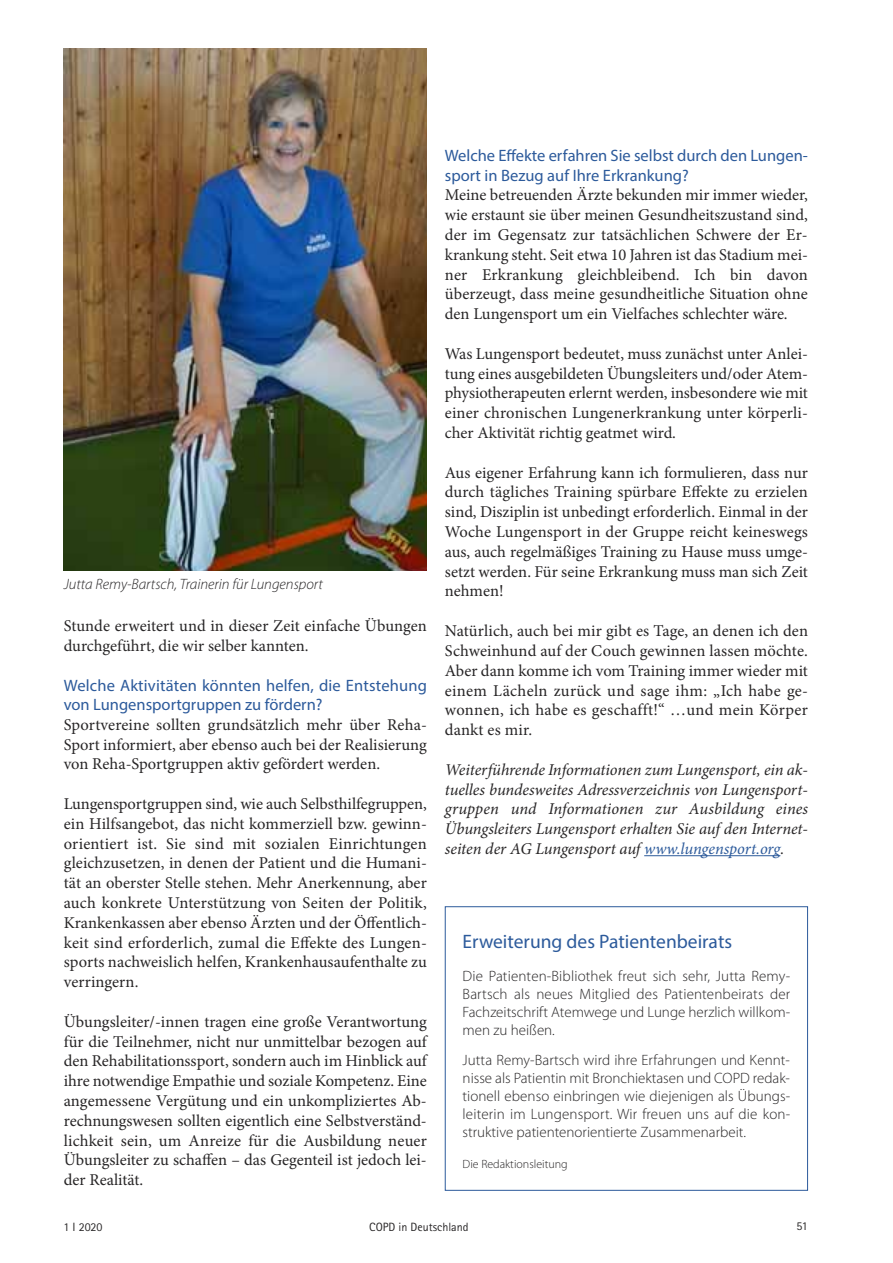
<style>
.page{position:relative;width:893px;height:1263px;background:#fff}
.page>*{position:absolute;margin:0;border:0;box-sizing:border-box;transform-origin:0 0}
.t1{font:19.5px "Myriad Pro";color:#2c5a9b}
.t2{font:16.5px/19.8px "Minion Pro";color:#272526;text-align:justify}
.t3{font:italic 16.5px/19.8px "Minion Pro";letter-spacing:-.005em;color:#272526;text-align:justify}
.t4{font:16.5px/19.8px "Myriad Pro";color:#2c5a9b}
.t5{font:300 15px/18px "Myriad Pro";color:#272526;text-align:justify}
.t6{font:italic 300 15px "Myriad Pro";color:#272526}
.t7{font:12px "Rotis Sans Serif 55";color:#272526}
.t8{font:300 12px "Myriad Pro";color:#272526}
.s1{color:#2c5a9b}
</style>
<div class="page">
<hr style="left:644px;top:855px;width:136px;height:1px;background:#2c5a9b">
<div style="left:445px;top:906px;width:363px;height:285px;border:1px solid #2c5a9b"></div>
<img style="left:64px;top:48px;width:363px;height:522px">
<p class="t6" style="left:64px;top:579px;width:261px">Jutta Remy-Bartsch, Trainerin für Lungensport</p>
<p class="t2" style="left:64px;top:617px;width:365px">Stunde erweitert und in dieser Zeit einfache Übungen durchgeführt, die wir selber kannten.</p>
<p class="t4" style="left:64px;top:676px;width:365px">Welche Aktivitäten könnten helfen, die Entstehung von Lungensportgruppen zu fördern?</p>
<p class="t2" style="left:64px;top:716px;width:365px">Sportvereine sollten grundsätzlich mehr über Reha-Sport informiert, aber ebenso auch bei der Realisierung von Reha-Sportgruppen aktiv gefördert werden.</p>
<p class="t2" style="left:64px;top:795px;width:365px">Lungensportgruppen sind, wie auch Selbsthilfegruppen, ein Hilfsangebot, das nicht kommerziell bzw. gewinn&shy;orientiert ist. Sie sind mit sozialen Einrichtungen gleichzusetzen, in denen der Patient und die Humani&shy;tät an oberster Stelle stehen. Mehr Anerkennung, aber auch konkrete Unterstützung von Seiten der Politik, Krankenkassen aber ebenso Ärzten und der Öffentlich&shy;keit sind erforderlich, zumal die Effekte des Lungen&shy;sports nachweislich helfen, Krankenhausaufenthalte zu verringern.</p>
<p class="t2" style="left:64px;top:1013px;width:365px">Übungsleiter/-innen tragen eine große Verantwortung für die Teilnehmer, nicht nur unmittelbar bezogen auf den Rehabilitationssport, sondern auch im Hinblick auf ihre notwendige Empathie und soziale Kompetenz. Eine angemessene Vergütung und ein unkompliziertes Ab&shy;rechnungswesen sollten eigentlich eine Selbstverständ&shy;lichkeit sein, um Anreize für die Ausbildung neuer Übungsleiter zu schaffen – das Gegenteil ist jedoch lei&shy;der Realität.</p>
<p class="t4" style="left:445px;top:147px;width:365px">Welche Effekte erfahren Sie selbst durch den Lungen&shy;sport in Bezug auf Ihre Erkrankung?</p>
<p class="t2" style="left:445px;top:187px;width:365px">Meine betreuenden Ärzte bekunden mir immer wieder, wie erstaunt sie über meinen Gesundheitszustand sind, der im Gegensatz zur tatsächlichen Schwere der Er&shy;krankung steht. Seit etwa 10 Jahren ist das Stadium mei&shy;ner Erkrankung gleichbleibend. Ich bin davon überzeugt, dass meine gesundheitliche Situation ohne den Lungensport um ein Vielfaches schlechter wäre.</p>
<p class="t2" style="left:445px;top:345px;width:365px">Was Lungensport bedeutet, muss zunächst unter Anlei&shy;tung eines ausgebildeten Übungsleiters und/oder Atem&shy;physiotherapeuten erlernt werden, insbesondere wie mit einer chronischen Lungenerkrankung unter körperli&shy;cher Aktivität richtig geatmet wird.</p>
<p class="t2" style="left:445px;top:464px;width:365px">Aus eigener Erfahrung kann ich formulieren, dass nur durch tägliches Training spürbare Effekte zu erzielen sind, Disziplin ist unbedingt erforderlich. Einmal in der Woche Lungensport in der Gruppe reicht keineswegs aus, auch regelmäßiges Training zu Hause muss umge&shy;setzt werden. Für seine Erkrankung muss man sich Zeit nehmen!</p>
<p class="t2" style="left:445px;top:622px;width:365px">Natürlich, auch bei mir gibt es Tage, an denen ich den Schweinhund auf der Couch gewinnen lassen möchte.<br>Aber dann komme ich vom Training immer wieder mit einem Lächeln zurück und sage ihm: „Ich habe ge&shy;wonnen, ich habe es geschafft!“ …und mein Körper dankt es mir.</p>
<p class="t3" style="left:445px;top:761px;width:365px">Weiterführende Informationen zum Lungensport, ein ak&shy;tuelles bundesweites Adressverzeichnis von Lungensport&shy;gruppen und Informationen zur Ausbildung eines Übungsleiters Lungensport erhalten Sie auf den Internet&shy;seiten der AG Lungensport auf <span class="s1">www.lungensport.org</span>.</p>
<p class="t1" style="left:463px;top:934px;width:271px">Erweiterung des Patientenbeirats</p>
<p class="t5" style="left:463px;top:968px;width:329px">Die Patienten-Bibliothek freut sich sehr, Jutta Remy-Bartsch als neues Mitglied des Patientenbeirats der Fachzeitschrift Atemwege und Lunge herzlich willkom&shy;men zu heißen.</p>
<p class="t5" style="left:463px;top:1053px;width:329px">Jutta Remy-Bartsch wird ihre Erfahrungen und Kennt&shy;nisse als Patientin mit Bronchiektasen und COPD redak&shy;tionell ebenso einbringen wie diejenigen als Übungs&shy;leiterin im Lungensport. Wir freuen uns auf die kon&shy;struktive patientenorientierte Zusammenarbeit.</p>
<p class="t8" style="left:463px;top:1160px;width:107px">Die Redaktionsleitung</p>
<p class="t7" style="left:64px;top:1223px;width:41px">1 I 2020</p>
<p class="t7" style="left:369px;top:1223px;width:101px">COPD in Deutschland</p>
<p class="t7" style="left:796px;top:1221px;width:13px">51</p>
</div>
